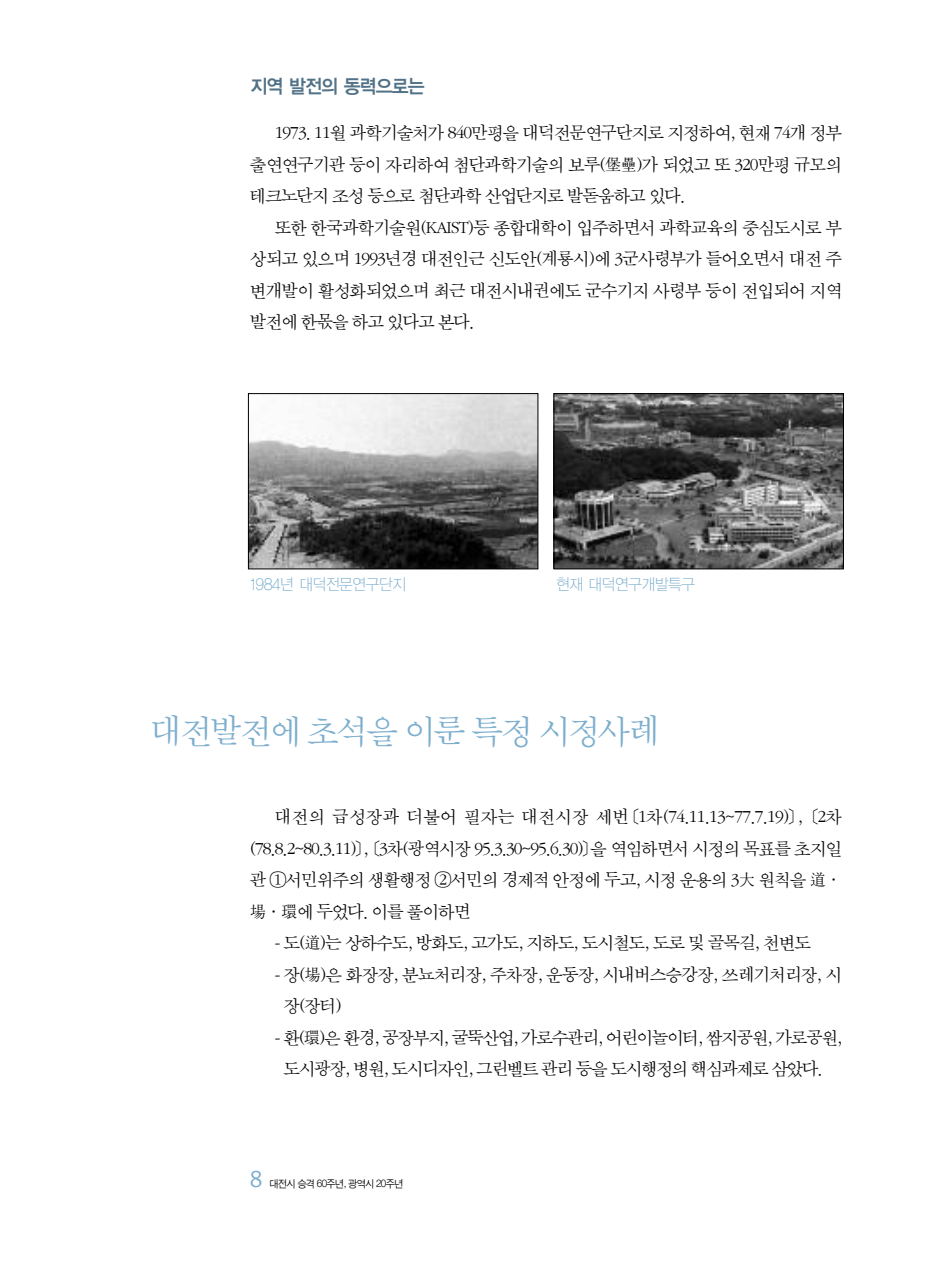
<style>
.page{position:relative;width:943px;height:1265px;background:#fff}
.page>*{position:absolute;margin:0;border:0;box-sizing:border-box;transform-origin:0 0}
.t1{font:35px "Sand Sm";letter-spacing:-.05em;color:#7caece}
.t2{font:24.5px "Meta Plus Normal";color:#7caece}
.t3{font:19.25px "YGO14";letter-spacing:-.13em;color:#517287;scale:.95 1}
.t4{font:18.38px/31.5px "Sand Sm";letter-spacing:-.05em;color:#000;text-align:justify}
.t5{font:15.75px "YGO11";letter-spacing:-.11em;color:#7caece;scale:.95 1}
.t6{font:10.5px "Sand Jg";letter-spacing:-.06em;color:#000}
</style>
<div class="page">
<img style="left:250px;top:395px;width:286px;height:172px">
<div style="left:248px;top:393px;width:290px;height:176px;border:1px solid #000"></div>
<img style="left:555px;top:395px;width:286px;height:172px">
<div style="left:553px;top:393px;width:290px;height:176px;border:1px solid #000"></div>
<p class="t3" style="left:250px;top:75px;width:186px">지역 발전의 동력으로는</p>
<p class="t4" style="left:250px;top:117px;width:593px;text-indent:25px">1973. 11월 과학기술처가 840만평을 대덕전문연구단지로 지정하여, 현재 74개 정부 출연연구기관 등이 자리하여 첨단과학기술의 보루(堡壘)가 되었고 또 320만평 규모의 테크노단지 조성 등으로 첨단과학 산업단지로 발돋움하고 있다.</p>
<p class="t4" style="left:250px;top:212px;width:593px;text-indent:25px">또한 한국과학기술원(KAIST)등 종합대학이 입주하면서 과학교육의 중심도시로 부 상되고 있으며 1993년경 대전인근 신도안(계룡시)에 3군사령부가 들어오면서 대전 주 변개발이 활성화되었으며 최근 대전시내권에도 군수기지 사령부 등이 전입되어 지역 발전에 한몫을 하고 있다고 본다.</p>
<p class="t5" style="left:250px;top:576px;width:167px">1984년 대덕전문연구단지</p>
<p class="t5" style="left:555px;top:576px;width:149px">현재 대덕연구개발특구</p>
<h1 class="t1" style="left:151px;top:713px;width:510px">대전발전에 초석을 이룬 특정 시정사례</h1>
<p class="t4" style="left:250px;top:801px;width:593px;text-indent:25px">대전의 급성장과 더불어 필자는 대전시장 세번〔1차(74.11.13~77.7.19)〕,〔2차 (78.8.2~80.3.11)〕,〔3차(광역시장 95.3.30~95.6.30)〕을 역임하면서 시정의 목표를 초지일 관 ①서민위주의 생활행정 ②서민의 경제적 안정에 두고, 시정 운용의 3大 원칙을 道·場·環에 두었다. 이를 풀이하면</p>
<p class="t4" style="left:275px;top:927px;width:537px">- 도(道)는 상하수도, 방화도, 고가도, 지하도, 도시철도, 도로 및 골목길, 천변도</p>
<p class="t4" style="left:283px;top:959px;width:560px;text-indent:-9px">- 장(場)은 화장장, 분뇨처리장, 주차장, 운동장, 시내버스승강장, 쓰레기처리장, 시 장(장터)</p>
<p class="t4" style="left:275px;top:1022px;width:568px;text-align:center">- 환(環)은 환경, 공장부지, 굴뚝산업, 가로수관리, 어린이놀이터, 쌈지공원, 가로공원, 도시광장, 병원, 도시디자인, 그린벨트 관리 등을 도시행정의 핵심과제로 삼았다.</p>
<h2 class="t2" style="left:250px;top:1164px;width:14px">8</h2>
<p class="t6" style="left:269px;top:1178px;width:136px">대전시 승격 60주년, 광역시 20주년</p>
</div>
